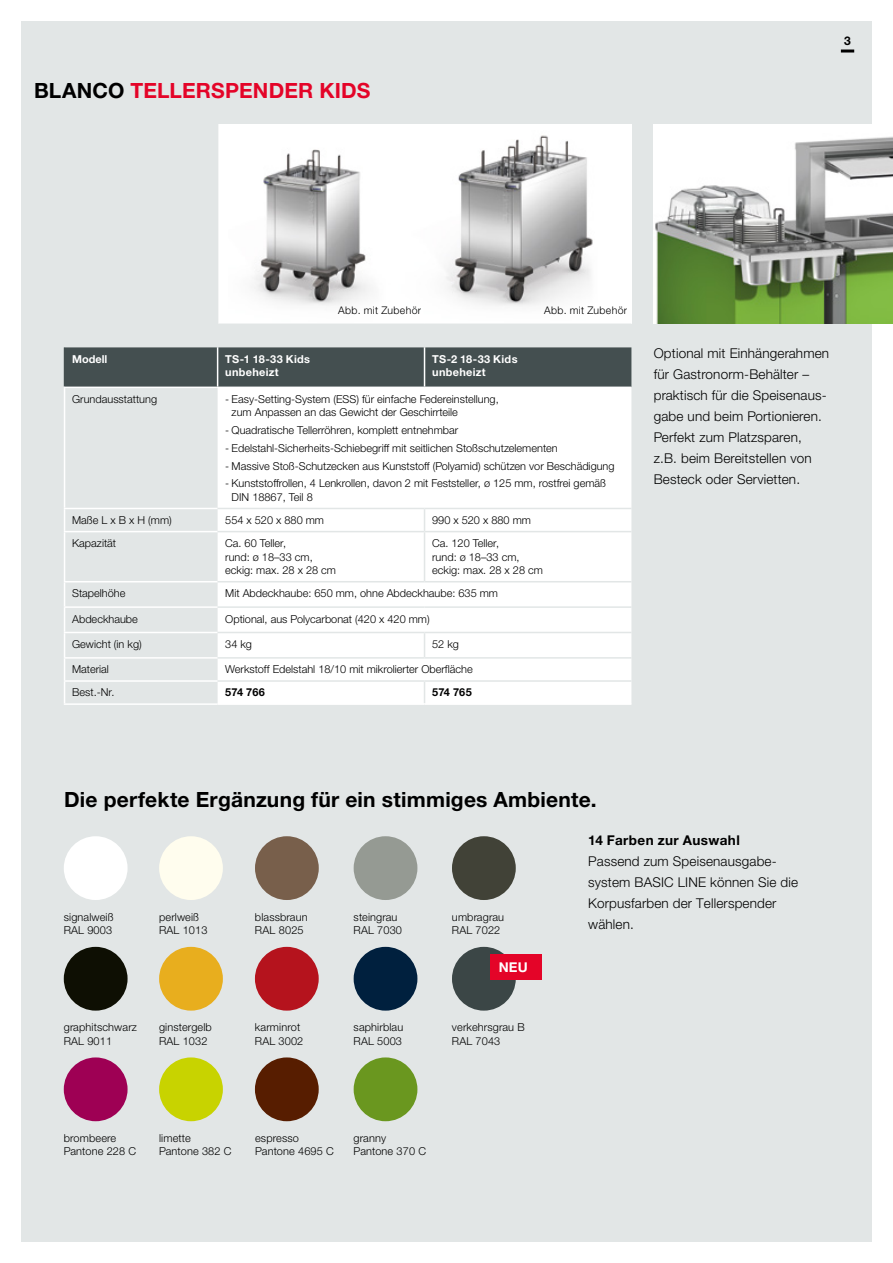
<style>
.page{position:relative;width:893px;height:1263px;background:#fff}
.page>*{position:absolute;margin:0;border:0;box-sizing:border-box;transform-origin:0 0}
.t1{font:700 21px "Helvetica Neue LTW1 G";letter-spacing:.01em;color:#000}
.t2{font:700 21px "Helvetica Neue LTW1 G";letter-spacing:.01em;color:#e40428}
.t3{font:300 13.5px/21px "Helvetica Neue LTW1 G";letter-spacing:.01em;color:#000}
.t4{font:700 13.5px "Helvetica Neue LTW1 G";letter-spacing:.03em;color:#000}
.t5{font:700 13.5px "Helvetica Neue LTW1 G";color:#fff}
.t6{font:700 12px "Helvetica Neue LTW1 G";color:#000}
.t7{font:300 10.95px/13.5px "Helvetica Neue LTW1 G";color:#000}
.t8{font:700 10.95px/13.5px "Helvetica Neue LTW1 G";letter-spacing:.025em;color:#fff}
.t9{font:700 10.95px "Helvetica Neue LTW1 G";letter-spacing:.01em;color:#000}
.t10{font:300 10.5px "Helvetica Neue LTW1 G";letter-spacing:.03em;color:#000}
.s1{color:#000}
</style>
<div class="page">
<div style="left:21px;top:21px;width:851px;height:1221px;background:#e2e6e6"></div>
<img style="left:654px;top:124px;width:239px;height:199px">
<div style="left:64px;top:836px;width:64px;height:64px;background:#fff;border-radius:50%"></div>
<div style="left:159px;top:836px;width:64px;height:64px;background:#fffdee;border-radius:50%"></div>
<div style="left:255px;top:836px;width:64px;height:64px;background:#785f4b;border-radius:50%"></div>
<div style="left:354px;top:836px;width:63px;height:64px;background:#959a93;border-radius:50%"></div>
<div style="left:452px;top:836px;width:64px;height:64px;background:#414237;border-radius:50%"></div>
<div style="left:64px;top:947px;width:64px;height:64px;background:#0e0f03;border-radius:50%"></div>
<div style="left:159px;top:947px;width:64px;height:64px;background:#e8ae1e;border-radius:50%"></div>
<div style="left:255px;top:947px;width:64px;height:64px;background:#b5131d;border-radius:50%"></div>
<div style="left:354px;top:947px;width:63px;height:64px;background:#00203e;border-radius:50%"></div>
<div style="left:64px;top:1057px;width:64px;height:64px;background:#9e0054;border-radius:50%"></div>
<div style="left:159px;top:1057px;width:64px;height:64px;background:#c8d300;border-radius:50%"></div>
<div style="left:255px;top:1057px;width:64px;height:64px;background:#571d00;border-radius:50%"></div>
<div style="left:354px;top:1057px;width:63px;height:64px;background:#6a971f;border-radius:50%"></div>
<div style="left:452px;top:947px;width:64px;height:64px;background:#3b4646;border-radius:50%"></div>
<div style="left:490px;top:954px;width:51px;height:26px;background:#e40428"></div>
<div style="left:218px;top:124px;width:413px;height:200px;background:#fff"></div>
<svg style="left:65px;top:388px;width:153px;height:315px"></svg>
<div style="left:218px;top:388px;width:413px;height:315px;background:#fff"></div>
<hr style="left:64px;top:508px;width:154px;height:1px;background:#fff">
<hr style="left:64px;top:581px;width:154px;height:1px;background:#fff">
<hr style="left:64px;top:606px;width:154px;height:2px;background:#fff">
<hr style="left:64px;top:632px;width:154px;height:1px;background:#fff">
<div style="left:65px;top:347px;width:566px;height:40px;background:#444f50"></div>
<hr style="left:424px;top:347px;width:1px;height:40px;background:#fff">
<hr style="left:64px;top:347px;width:1px;height:40px;background:#444f50">
<hr style="left:64px;top:387px;width:153px;height:1px;background:#fff">
<hr style="left:64px;top:388px;width:1px;height:120px;background:#fff">
<svg style="left:64px;top:509px;width:1px;height:22px"></svg>
<hr style="left:64px;top:532px;width:1px;height:49px;background:#fff">
<svg style="left:64px;top:582px;width:1px;height:121px"></svg>
<svg style="left:424px;top:509px;width:1px;height:22px"></svg>
<hr style="left:64px;top:531px;width:154px;height:1px;background:#fff">
<hr style="left:424px;top:532px;width:1px;height:49px;background:#e2e6e6">
<hr style="left:218px;top:531px;width:207px;height:1px;background:#e2e6e6">
<hr style="left:425px;top:531px;width:206px;height:1px;background:#e2e6e6">
<svg style="left:424px;top:633px;width:1px;height:24px"></svg>
<hr style="left:64px;top:703px;width:154px;height:2px;background:#fff">
<hr style="left:64px;top:657px;width:154px;height:2px;background:#fff">
<hr style="left:64px;top:680px;width:154px;height:2px;background:#fff">
<svg style="left:424px;top:682px;width:1px;height:21px"></svg>
<hr style="left:218px;top:703px;width:207px;height:2px;background:#fff">
<hr style="left:425px;top:703px;width:206px;height:2px;background:#fff">
<hr style="left:217px;top:347px;width:1px;height:40px;background:#fff">
<hr style="left:218px;top:680px;width:207px;height:2px;background:#e2e6e6">
<hr style="left:425px;top:680px;width:206px;height:2px;background:#e2e6e6">
<hr style="left:217px;top:387px;width:208px;height:1px;background:#fff">
<hr style="left:425px;top:387px;width:206px;height:1px;background:#fff">
<hr style="left:218px;top:581px;width:207px;height:1px;background:#e2e6e6">
<hr style="left:425px;top:581px;width:206px;height:1px;background:#e2e6e6">
<hr style="left:218px;top:606px;width:207px;height:2px;background:#e2e6e6">
<hr style="left:425px;top:606px;width:206px;height:2px;background:#e2e6e6">
<hr style="left:218px;top:632px;width:207px;height:1px;background:#e2e6e6">
<hr style="left:425px;top:632px;width:206px;height:1px;background:#e2e6e6">
<hr style="left:218px;top:657px;width:207px;height:2px;background:#e2e6e6">
<hr style="left:425px;top:657px;width:206px;height:2px;background:#e2e6e6">
<hr style="left:218px;top:508px;width:207px;height:1px;background:#e2e6e6">
<hr style="left:425px;top:508px;width:206px;height:1px;background:#e2e6e6">
<img style="left:254px;top:149px;width:117px;height:157px">
<img style="left:446px;top:135px;width:147px;height:171px">
<svg style="left:841px;top:50px;width:13px;height:3px"></svg>
<h1 class="t2" style="left:34px;top:77px;width:338px"><span class="s1">BLANCO</span> TELLERSPENDER KIDS</h1>
<p class="t6" style="left:844px;top:33px;width:8px">3</p>
<p class="t10" style="left:338px;top:304px;width:84px">Abb. mit Zubehör</p>
<p class="t10" style="left:544px;top:304px;width:84px">Abb. mit Zubehör</p>
<p class="t8" style="left:72px;top:352px;width:37px">Modell</p>
<p class="t8" style="left:225px;top:352px;width:86px">TS-1 18-33 Kids unbeheizt</p>
<p class="t8" style="left:432px;top:352px;width:87px">TS-2 18-33 Kids unbeheizt</p>
<p class="t7" style="left:72px;top:392px;width:86px">Grundausstattung</p>
<p class="t7" style="left:232px;top:392px;width:269px;text-indent:-6px">- Easy-Setting-System (ESS) für einfache Federeinstellung, zum Anpassen an das Gewicht der Geschirrteile</p>
<p class="t7" style="left:225px;top:423px;width:235px">- Quadratische Tellerröhren, komplett entnehmbar</p>
<p class="t7" style="left:225px;top:441px;width:334px">- Edelstahl-Sicherheits-Schiebegriff mit seitlichen Stoßschutzelementen</p>
<p class="t7" style="left:225px;top:459px;width:391px">- Massive Stoß-Schutzecken aus Kunststoff (Polyamid) schützen vor Beschädigung</p>
<p class="t7" style="left:232px;top:477px;width:376px;text-indent:-6px">- Kunststoffrollen, 4 Lenkrollen, davon 2 mit Feststeller, ø 125 mm, rostfrei gemäß<br>DIN 18867, Teil 8</p>
<p class="t7" style="left:72px;top:513px;width:101px">Maße L x B x H (mm)</p>
<p class="t7" style="left:225px;top:513px;width:100px">554 x 520 x 880 mm</p>
<p class="t7" style="left:432px;top:513px;width:100px">990 x 520 x 880 mm</p>
<p class="t7" style="left:72px;top:536px;width:46px">Kapazität</p>
<p class="t7" style="left:225px;top:536px;width:112px">Ca. 60 Teller,<br>rund: ø 18–33 cm, eckig: max. 28 x 28 cm</p>
<p class="t7" style="left:432px;top:536px;width:112px">Ca. 120 Teller,<br>rund: ø 18–33 cm, eckig: max. 28 x 28 cm</p>
<p class="t7" style="left:72px;top:586px;width:55px">Stapelhöhe</p>
<p class="t7" style="left:225px;top:586px;width:274px">Mit Abdeckhaube: 650 mm, ohne Abdeckhaube: 635 mm</p>
<p class="t7" style="left:72px;top:612px;width:67px">Abdeckhaube</p>
<p class="t7" style="left:225px;top:612px;width:206px">Optional, aus Polycarbonat (420 x 420 mm)</p>
<p class="t7" style="left:72px;top:637px;width:71px">Gewicht (in kg)</p>
<p class="t7" style="left:225px;top:637px;width:28px">34 kg</p>
<p class="t7" style="left:432px;top:637px;width:28px">52 kg</p>
<p class="t7" style="left:72px;top:663px;width:38px">Material</p>
<p class="t7" style="left:225px;top:663px;width:249px">Werkstoff Edelstahl 18/10 mit mikrolierter Oberfläche</p>
<p class="t7" style="left:72px;top:686px;width:44px">Best.-Nr.</p>
<p class="t9" style="left:225px;top:686px;width:41px">574 766</p>
<p class="t9" style="left:432px;top:686px;width:41px">574 765</p>
<p class="t3" style="left:654px;top:342px;width:177px">Optional mit Einhängerahmen für Gastronorm-Behälter – praktisch für die Speisenaus&shy;gabe und beim Portionieren.<br>Perfekt zum Platzsparen,<br>z.B. beim Bereitstellen von<br>Besteck oder Servietten.</p>
<h1 class="t1" style="left:64px;top:786px;width:534px">Die perfekte Ergänzung für ein stimmiges Ambiente.</h1>
<p class="t7" style="left:64px;top:910px;width:51px">signalweiß<br>RAL 9003</p>
<p class="t7" style="left:159px;top:910px;width:50px">perlweiß<br>RAL 1013</p>
<p class="t7" style="left:255px;top:910px;width:54px">blassbraun<br>RAL 8025</p>
<p class="t7" style="left:354px;top:910px;width:50px">steingrau<br>RAL 7030</p>
<p class="t7" style="left:452px;top:910px;width:54px">umbragrau<br>RAL 7022</p>
<p class="t7" style="left:64px;top:1020px;width:75px">graphitschwarz<br>RAL 9011</p>
<p class="t7" style="left:159px;top:1020px;width:54px">ginstergelb<br>RAL 1032</p>
<p class="t7" style="left:255px;top:1020px;width:50px">karminrot<br>RAL 3002</p>
<p class="t7" style="left:354px;top:1020px;width:51px">saphirblau<br>RAL 5003</p>
<p class="t5" style="left:499px;top:959px;width:31px">NEU</p>
<p class="t7" style="left:452px;top:1020px;width:74px">verkehrsgrau B<br>RAL 7043</p>
<p class="t7" style="left:64px;top:1131px;width:74px">brombeere<br>Pantone 228 C</p>
<p class="t7" style="left:159px;top:1131px;width:74px">limette<br>Pantone 382 C</p>
<p class="t7" style="left:255px;top:1131px;width:80px">espresso<br>Pantone 4695 C</p>
<p class="t7" style="left:354px;top:1131px;width:74px">granny<br>Pantone 370 C</p>
<p class="t4" style="left:588px;top:832px;width:153px">14 Farben zur Auswahl</p>
<p class="t3" style="left:588px;top:850px;width:211px">Passend zum Speisenausgabe&shy;system BASIC LINE können Sie die<br>Korpusfarben der Tellerspender wählen.</p>
</div>
